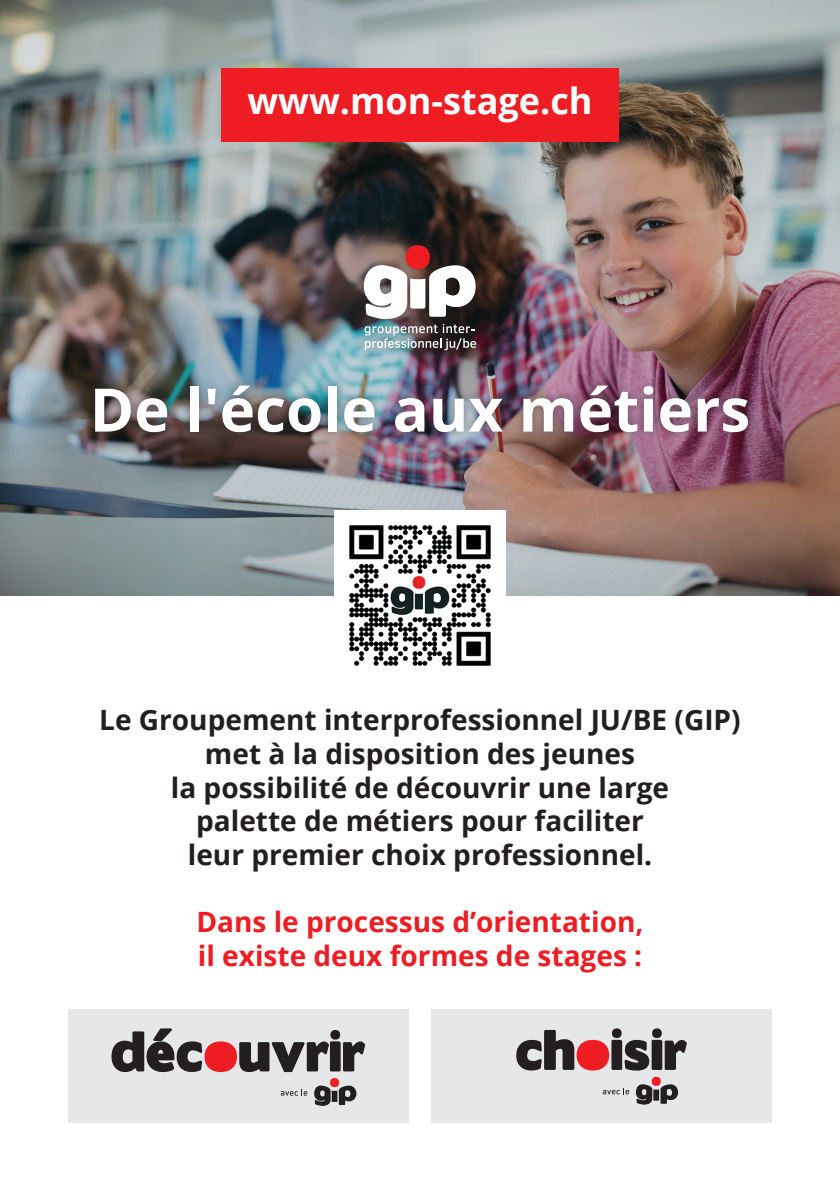
<style>
.page{position:relative;width:840px;height:1191px;background:#fff}
.page>*{position:absolute;margin:0;border:0;box-sizing:border-box;transform-origin:0 0}
.t1{font:700 60px "Open Sans";color:#fff}
.t2{font:700 36px "Open Sans";color:#fff}
.t3{font:700 28px/33.6px "Open Sans";color:#231f20;text-align:center}
.t4{font:700 28px/33.6px "Open Sans";color:#ee1d23}
</style>
<div class="page">
<div style="left:68px;top:1009px;width:340px;height:114px;background:#e6e7e9"></div>
<div style="left:431px;top:1009px;width:340px;height:114px;background:#e6e7e9"></div>
<img style="left:0;top:0;width:839px;height:595px">
<svg style="left:602px;top:1088px;width:27px;height:6px"></svg>
<svg style="left:516px;top:1028px;width:170px;height:42px"></svg>
<svg style="left:635px;top:1076px;width:42px;height:28px"></svg>
<svg style="left:280px;top:1089px;width:27px;height:6px"></svg>
<svg style="left:111px;top:1028px;width:254px;height:44px"></svg>
<svg style="left:314px;top:1078px;width:42px;height:27px"></svg>
<div style="left:221px;top:68px;width:397px;height:74px;background:#ee1d23"></div>
<div style="left:85px;top:376px;width:672px;height:66px;background:#231f20;opacity:.5"></div>
<div style="left:354px;top:236px;width:131px;height:123px;background:#231f20;opacity:.5"></div>
<svg style="left:363px;top:245px;width:113px;height:105px"></svg>
<img style="left:335px;top:510px;width:169px;height:156px">
<p class="t2" style="left:247px;top:76px;width:346px">www.mon-stage.ch</p>
<h1 class="t1" style="left:90px;top:367px;width:661px">De l'école aux métiers</h1>
<p class="t3" style="left:99px;top:702px;width:642px">Le Groupement interprofessionnel JU/BE (GIP) met à la disposition des jeunes<br>la possibilité de découvrir une large<br>palette de métiers pour faciliter<br>leur premier choix professionnel.</p>
<p class="t4" style="left:196px;top:904px;width:448px">Dans le processus d’orientation, il existe deux formes de stages :</p>
</div>
